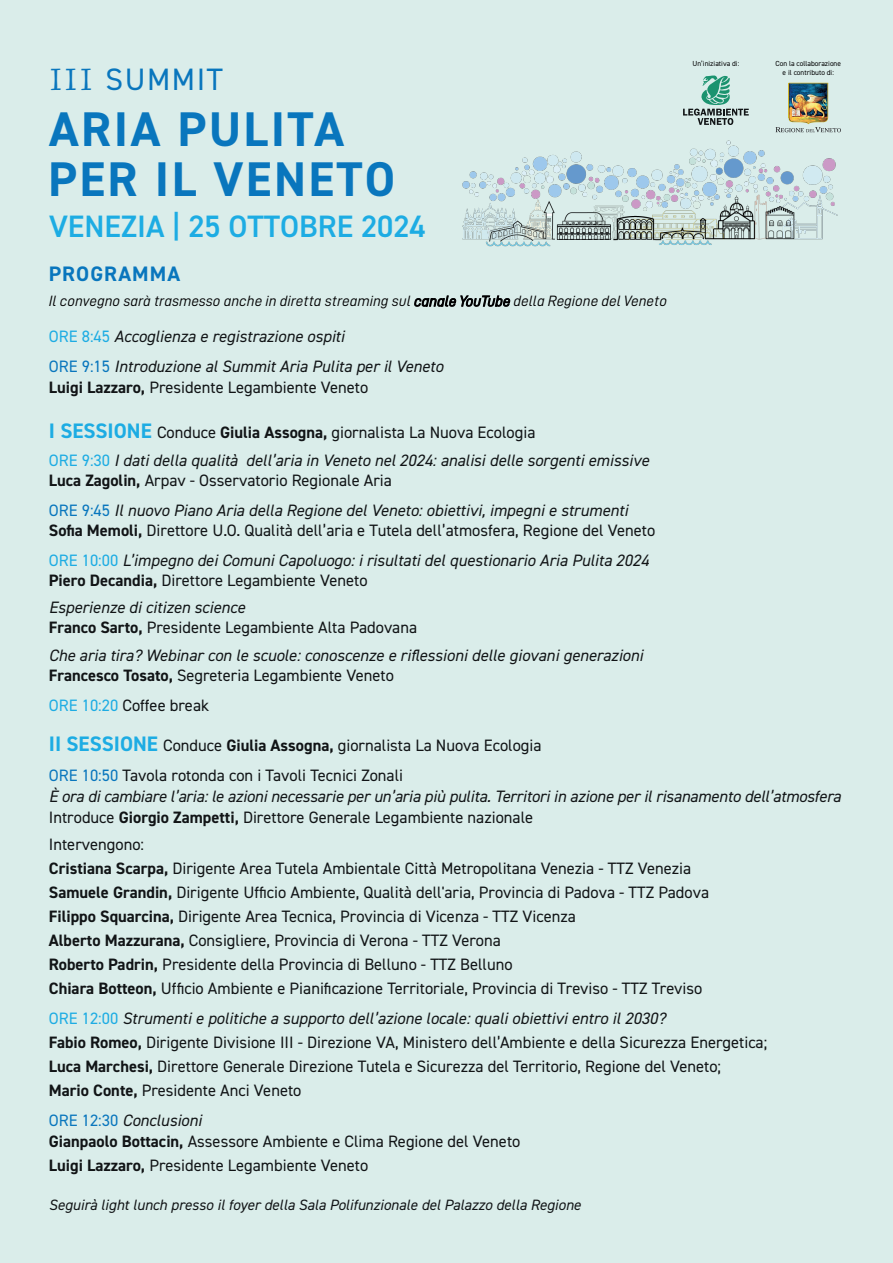
<style>
.page{position:relative;width:893px;height:1263px;background:#daedea}
.page>*{position:absolute;margin:0;border:0;box-sizing:border-box;transform-origin:0 0}
.t1{font:700 48.75px/49.5px "DIN2014";letter-spacing:.05em;color:#0976bd}
.t2{font:600 31.05px "DIN2014";color:#1dace3}
.t3{font:31.05px "DIN2014";letter-spacing:.05em;color:#0976bd}
.t4{font:700 21px "DIN2014";letter-spacing:.05em;color:#0976bd}
.t5{font:16.5px/24px "DIN2014";color:#111416}
.t6{font:italic 16.5px/30px "DIN2014";color:#111416}
.t7{font:15px "D DIN Italic";color:#000001}
.t8{font:italic 15px "DIN2014";color:#111416}
.t9{font:7.35px/8.9px "DIN2014";color:#000001;text-align:center}
.s1{font-family:"Katari";font-size:34.5px}
.s2{font-style:normal;color:#1dace3}
.s3{font-style:normal;color:#0976bd}
.s4{font-weight:700}
.s5{font-weight:700;font-style:normal;font-size:21px;color:#1dace3}
.s6{font-style:normal}
.s7{font-weight:700;font-style:normal}
.s8{color:#1dace3}
.s9{font-style:italic}
.s10{font-weight:700;font-size:21px;color:#1dace3}
.s11{color:#0976bd}
</style>
<div class="page">
<svg style="left:414px;top:295px;width:96px;height:12px"></svg>
<img style="left:462px;top:132px;width:378px;height:115px">
<svg style="left:683px;top:75px;width:66px;height:50px"></svg>
<img style="left:776px;top:83px;width:65px;height:49px">
<h2 class="t3" style="left:49px;top:60px;width:175px"><span class="s1">III</span> SUMMIT</h2>
<h1 class="t1" style="left:48px;top:104px;width:349px">ARIA PULITA<br>PER IL VENETO</h1>
<h2 class="t2" style="left:49px;top:206px;width:378px">VENEZIA | 25 OTTOBRE 2024</h2>
<p class="t9" style="left:692px;top:59px;width:48px">Un’iniziativa di:</p>
<p class="t9" style="left:775px;top:59px;width:67px">Con la collaborazione e il contributo di:</p>
<p class="t4" style="left:49px;top:260px;width:133px">PROGRAMMA</p>
<p class="t7" style="left:49px;top:293px;width:619px">Il convegno sarà trasmesso anche in diretta streaming sul canale YouTube della Regione del Veneto</p>
<p class="t6" style="left:49px;top:321px;width:396px"><span class="s2">ORE 8:45</span> Accoglienza e registrazione ospiti<br><span class="s3">ORE 9:15</span> Introduzione al Summit Aria Pulita per il Veneto</p>
<p class="t5" style="left:49px;top:375px;width:321px"><span class="s4">Luigi Lazzaro,</span> Presidente Legambiente Veneto</p>
<p class="t6" style="left:49px;top:418px;width:602px;line-height:28.5px"><span class="s5">I SESSIONE</span> <span class="s6">Conduce</span> <span class="s7">Giulia Assogna,</span> <span class="s6">giornalista La Nuova Ecologia<br></span><span class="s2">ORE 9:30</span> I dati della qualità dell’aria in Veneto nel 2024: analisi delle sorgenti emissive</p>
<p class="t6" style="left:49px;top:465px;width:581px"><span class="s7">Luca Zagolin,</span> <span class="s6">Arpav - Osservatorio Regionale Aria<br></span><span class="s3">ORE 9:45</span> Il nuovo Piano Aria della Regione del Veneto: obiettivi, impegni e strumenti</p>
<p class="t5" style="left:49px;top:515px;width:608px;line-height:30px"><span class="s4">Sofia Memoli,</span> Direttore U.O. Qualità dell’aria e Tutela dell’atmosfera, Regione del Veneto<br><span class="s8">ORE 10:00</span> <span class="s9">L’impegno dei Comuni Capoluogo: i risultati del questionario Aria Pulita 2024</span></p>
<p class="t5" style="left:49px;top:566px;width:320px;line-height:27px"><span class="s4">Piero Decandia,</span> Direttore Legambiente Veneto<br><span class="s9">Esperienze di citizen science</span></p>
<p class="t6" style="left:49px;top:612px;width:596px;line-height:28.5px"><span class="s7">Franco Sarto,</span> <span class="s6">Presidente Legambiente Alta Padovana<br></span>Che aria tira? Webinar con le scuole: conoscenze e riflessioni delle giovani generazioni</p>
<p class="t5" style="left:49px;top:660px;width:347px;line-height:30px"><span class="s4">Francesco Tosato,</span> Segreteria Legambiente Veneto<br><span class="s8">ORE 10:20</span> Coffee break</p>
<p class="t5" style="left:49px;top:730px;width:494px;line-height:30px"><span class="s10">II SESSIONE</span> Conduce <span class="s4">Giulia Assogna,</span> giornalista La Nuova Ecologia<br><span class="s11">ORE 10:50</span> Tavola rotonda con i Tavoli Tecnici Zonali</p>
<p class="t6" style="left:49px;top:786px;width:794px;line-height:21px">È ora di cambiare l’aria: le azioni necessarie per un’aria più pulita. Territori in azione per il risanamento dell’atmosfera<br><span class="s6">Introduce</span> <span class="s7">Giorgio Zampetti,</span> <span class="s6">Direttore Generale Legambiente nazionale</span></p>
<p class="t5" style="left:49px;top:832px;width:662px">Intervengono:<br><span class="s4">Cristiana Scarpa,</span> Dirigente Area Tutela Ambientale Città Metropolitana Venezia - TTZ Venezia <span class="s4">Samuele Grandin,</span> Dirigente Ufficio Ambiente, Qualità dell'aria, Provincia di Padova - TTZ Padova <span class="s4">Filippo Squarcina,</span> Dirigente Area Tecnica, Provincia di Vicenza - TTZ Vicenza<br><span class="s4">Alberto Mazzurana,</span> Consigliere, Provincia di Verona - TTZ Verona<br><span class="s4">Roberto Padrin,</span> Presidente della Provincia di Belluno - TTZ Belluno<br><span class="s4">Chiara Botteon,</span> Ufficio Ambiente e Pianificazione Territoriale, Provincia di Treviso - TTZ Treviso</p>
<p class="t5" style="left:49px;top:1006px;width:720px"><span class="s8">ORE 12:00</span> <span class="s9">Strumenti e politiche a supporto dell’azione locale: quali obiettivi entro il 2030?<br></span><span class="s4">Fabio Romeo,</span> Dirigente Divisione III - Direzione VA, Ministero dell’Ambiente e della Sicurezza Energetica; <span class="s4">Luca Marchesi,</span> Direttore Generale Direzione Tutela e Sicurezza del Territorio, Regione del Veneto;<br><span class="s4">Mario Conte,</span> Presidente Anci Veneto</p>
<p class="t5" style="left:49px;top:1110px;width:473px;line-height:21px"><span class="s11">ORE 12:30</span> <span class="s9">Conclusioni<br></span><span class="s4">Gianpaolo Bottacin,</span> Assessore Ambiente e Clima Regione del Veneto</p>
<p class="t5" style="left:49px;top:1153px;width:321px"><span class="s4">Luigi Lazzaro,</span> Presidente Legambiente Veneto</p>
<p class="t8" style="left:49px;top:1195px;width:533px">Seguirà light lunch presso il foyer della Sala Polifunzionale del Palazzo della Regione</p>
</div>
